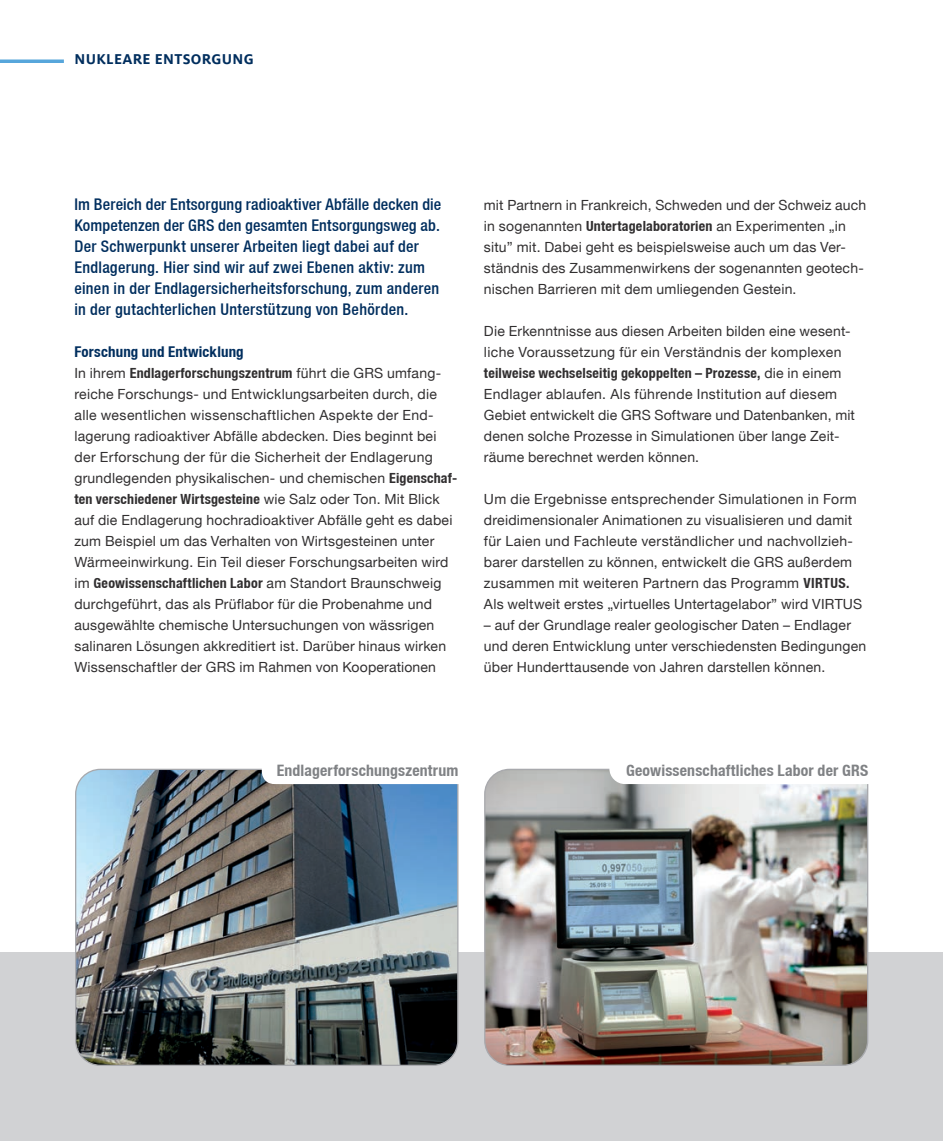
<style>
.page{position:relative;width:943px;height:1141px;background:#fff}
.page>*{position:absolute;margin:0;border:0;box-sizing:border-box;transform-origin:0 0}
.t1{font:500 condensed 16.1px/21px "Helvetica Neue LT";letter-spacing:.015em;color:#002e5e}
.t2{font:700 condensed 15.75px "Helvetica Neue LT";letter-spacing:.01em;color:#808285}
.t3{font:700 15.75px "Milo Pro";letter-spacing:.02em;color:#002e5e}
.t4{font:700 condensed 14.88px "Helvetica Neue LT";letter-spacing:.01em;color:#002e5e}
.t5{font:14px/21px "Helvetica Neue LT";letter-spacing:.015em;color:#312f30}
.s1{font-weight:700;font-stretch:condensed}
</style>
<div class="page">
<div style="left:0;top:952px;width:943px;height:189px;background:#d1d2d4"></div>
<img style="left:75px;top:768px;width:384px;height:298px">
<img style="left:484px;top:768px;width:385px;height:298px">
<hr style="left:0;top:60px;width:64px;height:3px;background:#57a6db">
<svg style="left:262px;top:768px;width:197px;height:16px"></svg>
<svg style="left:609px;top:768px;width:260px;height:16px"></svg>
<p class="t3" style="left:74px;top:50px;width:181px">NUKLEARE ENTSORGUNG</p>
<p class="t1" style="left:74px;top:194px;width:368px">Im Bereich der Entsorgung radioaktiver Abfälle decken die Kompetenzen der GRS den gesamten Entsorgungsweg ab.<br>Der Schwerpunkt unserer Arbeiten liegt dabei auf der Endlagerung. Hier sind wir auf zwei Ebenen aktiv: zum einen in der Endlagersicherheitsforschung, zum anderen in der gutachterlichen Unterstützung von Behörden.</p>
<p class="t4" style="left:74px;top:343px;width:171px">Forschung und Entwicklung</p>
<p class="t5" style="left:74px;top:362px;width:384px">In ihrem <span class="s1">Endlagerforschungszentrum</span> führt die GRS umfang&shy;reiche Forschungs- und Entwicklungsarbeiten durch, die alle wesentlichen wissenschaftlichen Aspekte der End&shy;lagerung radioaktiver Abfälle abdecken. Dies beginnt bei der Erforschung der für die Sicherheit der Endlagerung grundlegenden physikalischen- und chemischen <span class="s1">Eigenschaf&shy;ten verschiedener Wirtsgesteine</span> wie Salz oder Ton. Mit Blick auf die Endlagerung hochradioaktiver Abfälle geht es dabei zum Beispiel um das Verhalten von Wirtsgesteinen unter Wärmeeinwirkung. Ein Teil dieser Forschungsarbeiten wird im <span class="s1">Geowissenschaftlichen Labor</span> am Standort Braunschweig durchgeführt, das als Prüflabor für die Probenahme und ausgewählte chemische Untersuchungen von wässrigen salinaren Lösungen akkreditiert ist. Darüber hinaus wirken Wissenschaftler der GRS im Rahmen von Kooperationen</p>
<p class="t5" style="left:484px;top:194px;width:384px">mit Partnern in Frankreich, Schweden und der Schweiz auch in sogenannten <span class="s1">Untertagelaboratorien</span> an Experimenten „in situ” mit. Dabei geht es beispielsweise auch um das Ver&shy;ständnis des Zusammenwirkens der sogenannten geotech&shy;nischen Barrieren mit dem umliegenden Gestein.</p>
<p class="t5" style="left:484px;top:320px;width:372px">Die Erkenntnisse aus diesen Arbeiten bilden eine wesent&shy;liche Voraussetzung für ein Verständnis der komplexen <span class="s1">teilweise wechselseitig gekoppelten – Prozesse,</span> die in einem Endlager ablaufen. Als führende Institution auf diesem Gebiet entwickelt die GRS Software und Datenbanken, mit denen solche Prozesse in Simulationen über lange Zeit&shy;räume berechnet werden können.</p>
<p class="t5" style="left:484px;top:488px;width:380px">Um die Ergebnisse entsprechender Simulationen in Form dreidimensionaler Animationen zu visualisieren und damit für Laien und Fachleute verständlicher und nachvollzieh&shy;barer darstellen zu können, entwickelt die GRS außerdem zusammen mit weiteren Partnern das Programm <span class="s1">VIRTUS.<br></span>Als weltweit erstes „virtuelles Untertagelabor” wird VIRTUS</p>
<p class="t5" style="left:484px;top:614px;width:384px">– auf der Grundlage realer geologischer Daten – Endlager und deren Entwicklung unter verschiedensten Bedingungen über Hunderttausende von Jahren darstellen können.</p>
<p class="t2" style="left:277px;top:761px;width:183px">Endlagerforschungszentrum</p>
<p class="t2" style="left:626px;top:761px;width:244px">Geowissenschaftliches Labor der GRS</p>
</div>
